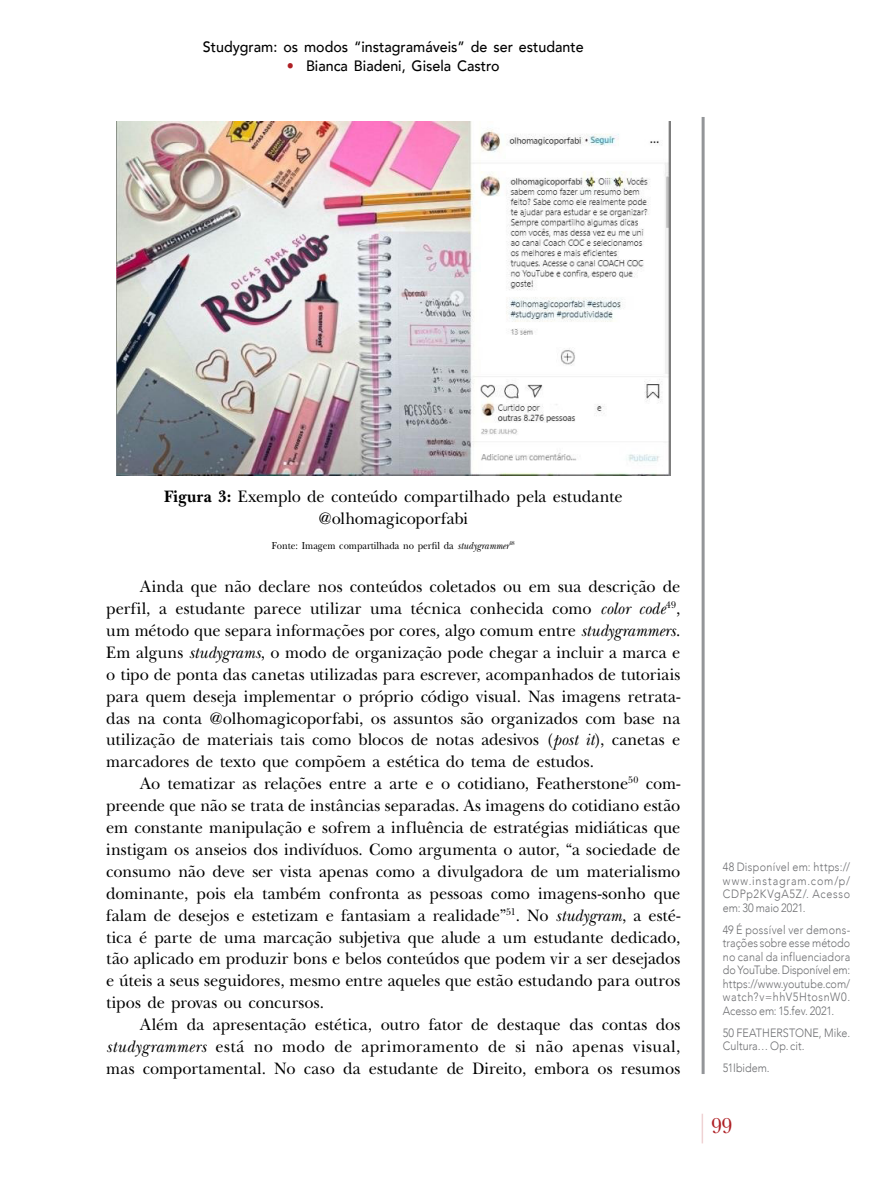
<style>
.page{position:relative;width:893px;height:1191px;background:#fff}
.page>*{position:absolute;margin:0;border:0;box-sizing:border-box;transform-origin:0 0}
.t1{font:22.5px "New Baskerville Std";color:#ae1f24;scale:.9 1}
.t2{font:17.25px/21.9px "New Baskerville Std";color:#000;text-align:justify;scale:.95 1}
.t3{font:500 15px "Avenir";color:#000;scale:.95 1}
.t4{font:300 12px/13.5px "Avenir";letter-spacing:.01em;color:#6d6e71;text-align:justify;scale:.9 1}
.t5{font:10.5px "New Baskerville Std";color:#000;scale:.9 1}
.s1{color:#ae1f24}
.s2{font-weight:700}
.s3{font-style:italic}
</style>
<div class="page">
<hr style="left:702px;top:117px;width:3px;height:957px;background:#939598">
<hr style="left:702px;top:1113px;width:1px;height:30px;background:#efd2d3">
<img style="left:116px;top:121px;width:554px;height:355px">
<p class="t3" style="left:203px;top:33px;width:402px">Studygram: os modos “instagramáveis” de ser estudante</p>
<p class="t3" style="left:287px;top:53px;width:225px"><span class="s1">•</span> Bianca Biadeni, Gisela Castro</p>
<p class="t2" style="left:164px;top:485px;width:484px;text-align:center"><span class="s2">Figura 3:</span> Exemplo de conteúdo compartilhado pela estudante @olhomagicoporfabi</p>
<p class="t5" style="left:272px;top:539px;width:271px">Fonte: Imagem compartilhada no perfil da <span class="s3">studygrammer</span><sup>48</sup></p>
<p class="t2" style="left:106px;top:575px;width:606px;text-indent:34px">Ainda que não declare nos conteúdos coletados ou em sua descrição de perfil, a estudante parece utilizar uma técnica conhecida como <span class="s3">color code</span><sup>49</sup>, um método que separa informações por cores<span class="s3">,</span> algo comum entre <span class="s3">studygrammers</span>.<br>Em alguns <span class="s3">studygrams</span>, o modo de organização pode chegar a incluir a marca e o tipo de ponta das canetas utilizadas para escrever, acompanhados de tutoriais para quem deseja implementar o próprio código visual<span class="s3">.</span> Nas imagens retrata&shy;das na conta @olhomagicoporfabi, os assuntos são organizados com base na utilização de materiais tais como blocos de notas adesivos (<span class="s3">post it</span>), canetas e marcadores de texto que compõem a estética do tema de estudos.</p>
<p class="t2" style="left:106px;top:772px;width:606px;text-indent:34px">Ao tematizar as relações entre a arte e o cotidiano, Featherstone<sup>50</sup> com&shy;preende que não se trata de instâncias separadas. As imagens do cotidiano estão em constante manipulação e sofrem a influência de estratégias midiáticas que instigam os anseios dos indivíduos. Como argumenta o autor, “a sociedade de consumo não deve ser vista apenas como a divulgadora de um materialismo dominante, pois ela também confronta as pessoas como imagens-sonho que falam de desejos e estetizam e fantasiam a realidade”<sup>51</sup>. No <span class="s3">studygram</span>, a esté&shy;tica é parte de uma marcação subjetiva que alude a um estudante dedicado, tão aplicado em produzir bons e belos conteúdos que podem vir a ser desejados e úteis a seus seguidores, mesmo entre aqueles que estão estudando para outros tipos de provas ou concursos.</p>
<p class="t2" style="left:106px;top:1013px;width:606px;text-indent:34px">Além da apresentação estética, outro fator de destaque das contas dos <span class="s3">studygrammers</span> está no modo de aprimoramento de si não apenas visual, mas comportamental. No caso da estudante de Direito, embora os resumos</p>
<p class="t4" style="left:723px;top:860px;width:143px">48 Disponível em: https:// www.instagram.com/p/ CDPp2KVgA5Z/. Acesso em: 30 maio 2021.</p>
<p class="t4" style="left:723px;top:923px;width:143px">49 É possível ver demons&shy;trações sobre esse método no canal da influenciadora do YouTube. Disponível em: https://www.youtube.com/ watch?v=hhV5HtosnW0.<br>Acesso em: 15.fev. 2021.</p>
<p class="t4" style="left:723px;top:1026px;width:143px">50 FEATHERSTONE, Mike.<br>Cultura… Op. cit.</p>
<p class="t4" style="left:723px;top:1061px;width:53px">51Ibidem.</p>
<h1 class="t1" style="left:711px;top:1113px;width:25px">99</h1>
</div>
